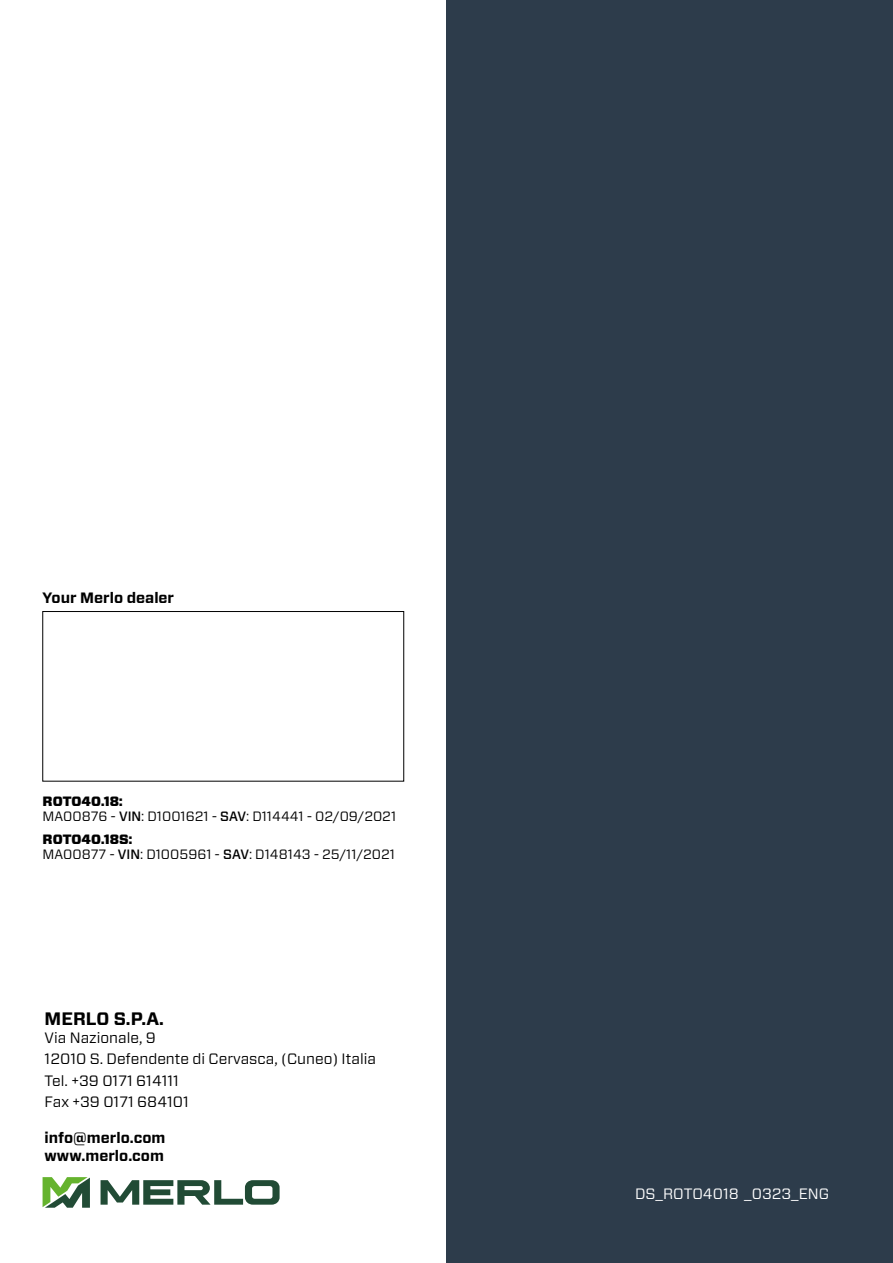
<style>
.page{position:relative;width:893px;height:1263px;background:#fff}
.page>*{position:absolute;margin:0;border:0;box-sizing:border-box;transform-origin:0 0}
.t1{font:700 18px "Forza";color:#000}
.t2{font:15px/21px "Forza";color:#000}
.t3{font:700 15px/18px "Forza";color:#000}
.Paragrafo_base{font:15px "Forza";color:#fff}
.t4{font:13.5px "Forza";color:#000}
.t5{font:900 13.5px "Forza";color:#000}
.s1{font-weight:500}
</style>
<div class="page">
<div style="left:446px;top:0;width:447px;height:1263px;background:#2d3c4b"></div>
<svg style="left:101px;top:1180px;width:179px;height:25px"></svg>
<svg style="left:43px;top:1177px;width:47px;height:31px"></svg>
<div style="left:43px;top:611px;width:361px;height:170px;border:1px solid #000"></div>
<p class="t3" style="left:43px;top:589px;width:133px">Your Merlo dealer</p>
<p class="t5" style="left:43px;top:792px;width:82px">ROTO40.18:</p>
<p class="t4" style="left:43px;top:807px;width:355px">MA00876 - <span class="s1">VIN</span>: D1001621 - <span class="s1">SAV</span>: D114441 - 02/09/2021</p>
<p class="t5" style="left:43px;top:830px;width:91px">ROTO40.18S:</p>
<p class="t4" style="left:43px;top:845px;width:354px">MA00877 - <span class="s1">VIN</span>: D1005961 - <span class="s1">SAV</span>: D148143 - 25/11/2021</p>
<p class="t1" style="left:45px;top:1007px;width:121px">MERLO S.P.A.</p>
<p class="t2" style="left:45px;top:1027px;width:333px">Via Nazionale, 9<br>12010 S. Defendente di Cervasca, (Cuneo) Italia<br>Tel. +39 0171 614111<br>Fax +39 0171 684101</p>
<p class="t3" style="left:45px;top:1128px;width:122px">info@merlo.com www.merlo.com</p>
<p class="Paragrafo_base" style="left:635px;top:1184px;width:196px">DS_ROTO4018 _0323_ENG</p>
</div>
